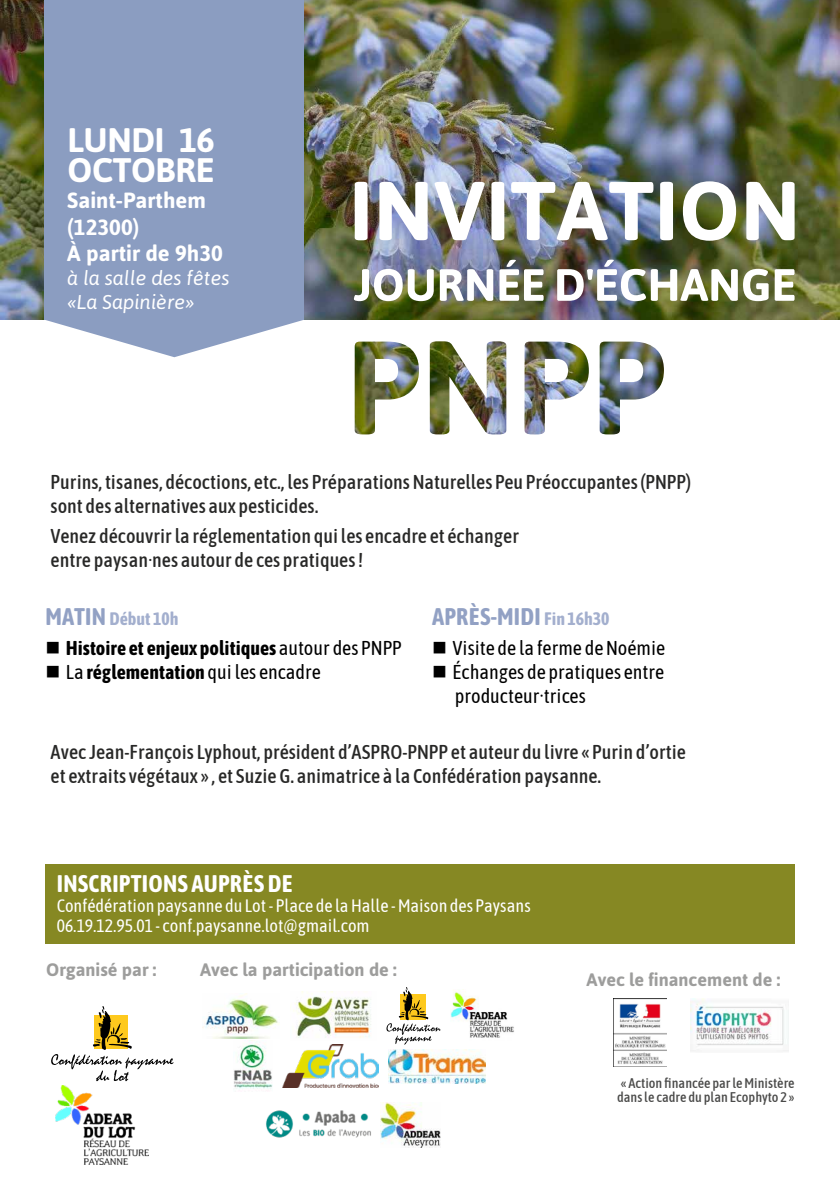
<style>
.page{position:relative;width:840px;height:1191px;background:#fff}
.page>*{position:absolute;margin:0;border:0;box-sizing:border-box;transform-origin:0 0}
.t1{font:700 34px/30px "Asap";letter-spacing:-.01em;color:#fff}
.t2{font:700 24px "Asap Condensed";letter-spacing:.01em;color:#fff}
.t3{font:700 24px "Asap Condensed";letter-spacing:.01em;color:#92a1c4}
.t4{font:700 22px/26px "Asap";color:#fff}
.t5{font:500 20px/24px "Asap Condensed";color:#282827}
.t6{font:700 20px/24px "Asap Condensed";color:#000}
.t7{font:20px/24px "Asap Condensed";color:#000;text-align:justify}
.t8{font:italic 20px/24px "Asap";color:#fff}
.t9{font:18px/20px "Asap Condensed";color:#fff}
.t10{font:700 18px "Asap";color:#9d9d9c}
.t11{font:700 18px "Asap Condensed";color:#a3afce}
.t12{font:500 14px/14px "Asap Condensed";color:#4a4a49}
.s1{font-size:24px;color:#92a1c4}
.s2{font-weight:400}
.s3{font-size:18px;color:#a3afce}
</style>
<div class="page">
<img style="left:0;top:0;width:839px;height:320px">
<img style="left:354px;top:341px;width:309px;height:93px">
<img style="left:354px;top:181px;width:440px;height:60px">
<div style="left:45px;top:0;width:259px;height:320px;background:#8b9dc1"></div>
<svg style="left:46px;top:320px;width:257px;height:37px"></svg>
<img style="left:690px;top:998px;width:98px;height:53px">
<img style="left:202px;top:993px;width:77px;height:45px">
<img style="left:450px;top:989px;width:64px;height:49px">
<img style="left:290px;top:991px;width:81px;height:47px">
<svg style="left:386px;top:987px;width:54px;height:57px"></svg>
<img style="left:389px;top:1049px;width:96px;height:34px">
<img style="left:282px;top:1045px;width:96px;height:42px">
<img style="left:613px;top:998px;width:52px;height:68px">
<img style="left:354px;top:260px;width:189px;height:41px">
<img style="left:557px;top:260px;width:237px;height:41px">
<img style="left:234px;top:1040px;width:39px;height:49px">
<div style="left:45px;top:864px;width:749px;height:79px;background:#868823"></div>
<img style="left:55px;top:1085px;width:93px;height:79px">
<svg style="left:51px;top:1006px;width:122px;height:75px"></svg>
<img style="left:266px;top:1110px;width:105px;height:28px">
<img style="left:380px;top:1102px;width:60px;height:45px">
<h1 class="t1" style="left:67px;top:124px;width:149px">LUNDI 16<br>OCTOBRE</h1>
<p class="t4" style="left:67px;top:187px;width:157px">Saint-Parthem (12300)<br>À partir de 9h30</p>
<p class="t8" style="left:67px;top:265px;width:164px">à la salle des fêtes «La Sapinière»</p>
<p class="t5" style="left:51px;top:469px;width:641px">Purins, tisanes, décoctions, etc., les Préparations Naturelles Peu Préoccupantes (PNPP) sont des alternatives aux pesticides.</p>
<p class="t5" style="left:51px;top:523px;width:469px">Venez découvrir la réglementation qui les encadre et échanger entre paysan·nes autour de ces pratiques !</p>
<p class="t11" style="left:45px;top:607px;width:134px"><span class="s1">MATIN</span> Début 10h</p>
<p class="t6" style="left:66px;top:635px;width:337px">Histoire et enjeux politiques <span class="s2">autour des PNPP<br>La</span> réglementation <span class="s2">qui les encadre</span></p>
<p class="t3" style="left:432px;top:601px;width:178px">APRÈS-MIDI <span class="s3">Fin 16h30</span></p>
<p class="t7" style="left:452px;top:635px;width:214px">Visite de la ferme de Noémie Échanges de pratiques entre producteur·trices</p>
<p class="t5" style="left:51px;top:739px;width:636px">Avec Jean-François Lyphout, président d’ASPRO-PNPP et auteur du livre « Purin d’ortie et extraits végétaux » , et Suzie G. animatrice à la Confédération paysanne.</p>
<p class="t2" style="left:57px;top:868px;width:237px">INSCRIPTIONS AUPRÈS DE</p>
<p class="t9" style="left:57px;top:895px;width:475px">Confédération paysanne du Lot - Place de la Halle - Maison des Paysans<br>06.19.12.95.01 - conf.paysanne.lot@gmail.com</p>
<p class="t10" style="left:46px;top:957px;width:112px">Organisé par :</p>
<p class="t10" style="left:200px;top:957px;width:198px">Avec la participation de :</p>
<p class="t10" style="left:586px;top:967px;width:195px">Avec le financement de :</p>
<p class="t12" style="left:616px;top:1075px;width:179px">« Action financée par le Ministère dans le cadre du plan Ecophyto 2 »</p>
</div>
